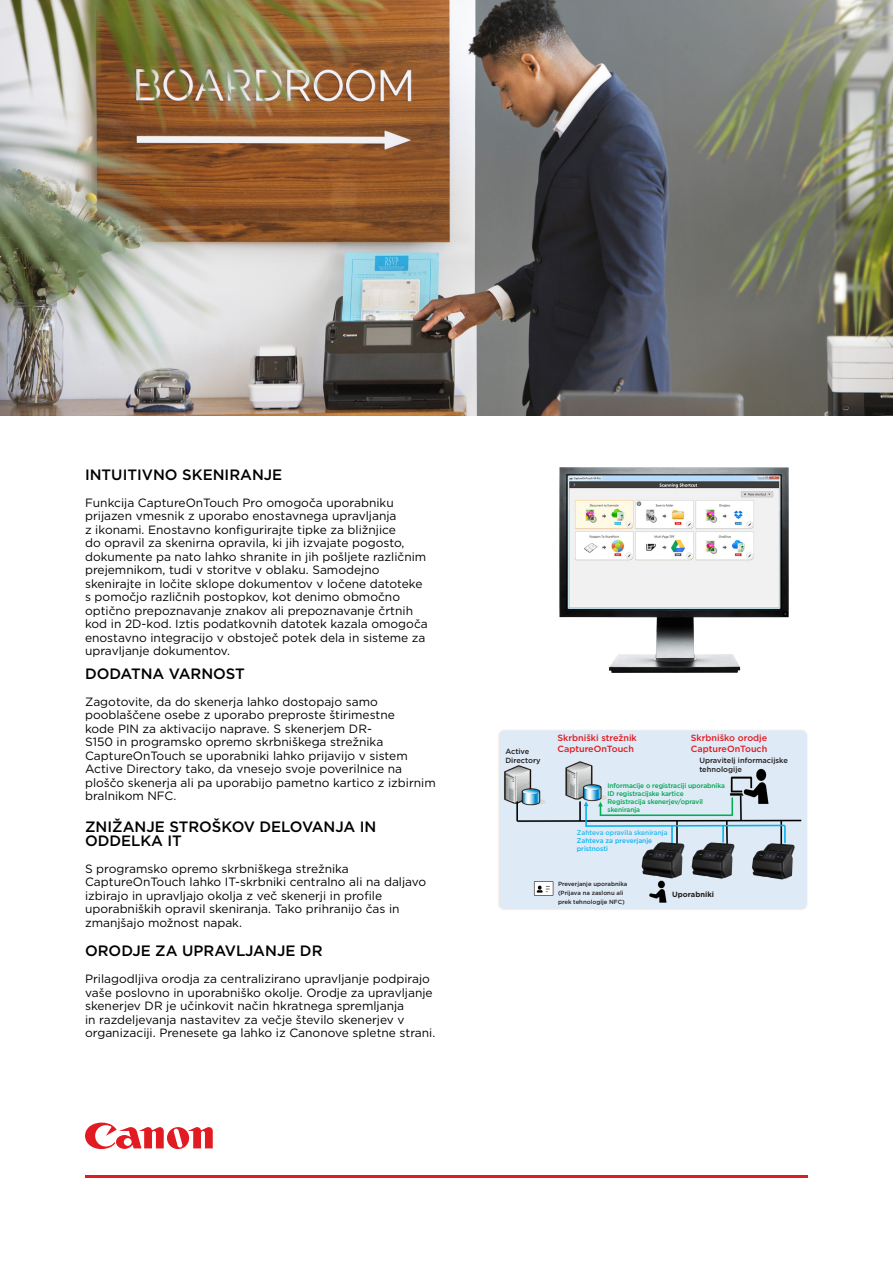
<style>
.page{position:relative;width:893px;height:1263px;background:#fff}
.page>*{position:absolute;margin:0;border:0;box-sizing:border-box;transform-origin:0 0}
.Specifiation_Title{font:500 15px/13.5px "Gotham";color:#000}
.Specifiation_Title-2{font:12px/13.5px "Gotham";color:#000}
.t1{font:500 9px/10.8px "Gotham";color:#e21a21}
.t2{font:500 7.5px/9px "Gotham";color:#231f20}
.t3{font:700 7.5px "Gotham";color:#231f20}
.t4{font:500 6.75px/8.1px "Gotham";letter-spacing:-.01em;color:#00a54f}
.t5{font:500 6.75px/8.1px "Gotham";color:#0eb4f2}
.t6{font:500 6.75px "Gotham";color:#23baf1}
.t7{font:500 6px/9px "Gotham";color:#231f20}
</style>
<div class="page">
<svg style="left:85px;top:1122px;width:128px;height:28px"></svg>
<hr style="left:85px;top:1175px;width:723px;height:3px;background:#e21a21">
<img style="left:0;top:0;width:893px;height:416px">
<img style="left:560px;top:468px;width:228px;height:204px">
<img style="left:498px;top:729px;width:310px;height:181px">
<div style="left:505px;top:748px;width:42px;height:17px;background:#deeaf6"></div>
<div style="left:549px;top:734px;width:101px;height:24px;background:#deeaf6"></div>
<div style="left:685px;top:732px;width:100px;height:35px;background:#deeaf6"></div>
<div style="left:619px;top:782px;width:103px;height:31px;background:#deeaf6"></div>
<div style="left:565px;top:827px;width:92px;height:17px;background:#deeaf6"></div>
<div style="left:557px;top:873px;width:77px;height:25px;background:#deeaf6"></div>
<div style="left:672px;top:884px;width:76px;height:22px;background:#deeaf6"></div>
<p class="Specifiation_Title" style="left:85px;top:467px;width:199px">INTUITIVNO SKENIRANJE</p>
<p class="Specifiation_Title-2" style="left:85px;top:495px;width:344px">Funkcija CaptureOnTouch Pro omogoča uporabniku prijazen vmesnik z uporabo enostavnega upravljanja<br>z ikonami. Enostavno konfigurirajte tipke za bližnjice<br>do opravil za skenirna opravila, ki jih izvajate pogosto, dokumente pa nato lahko shranite in jih pošljete različnim prejemnikom, tudi v storitve v oblaku. Samodejno skenirajte in ločite sklope dokumentov v ločene datoteke s pomočjo različnih postopkov, kot denimo območno optično prepoznavanje znakov ali prepoznavanje črtnih kod in 2D-kod. Iztis podatkovnih datotek kazala omogoča enostavno integracijo v obstoječ potek dela in sisteme za upravljanje dokumentov.</p>
<p class="Specifiation_Title" style="left:85px;top:666px;width:161px">DODATNA VARNOST</p>
<p class="Specifiation_Title-2" style="left:85px;top:694px;width:352px">Zagotovite, da do skenerja lahko dostopajo samo pooblaščene osebe z uporabo preproste štirimestne<br>kode PIN za aktivacijo naprave. S skenerjem DR-<br>S150 in programsko opremo skrbniškega strežnika CaptureOnTouch se uporabniki lahko prijavijo v sistem Active Directory tako, da vnesejo svoje poverilnice na ploščo skenerja ali pa uporabijo pametno kartico z izbirnim bralnikom NFC.</p>
<p class="Specifiation_Title" style="left:85px;top:820px;width:293px">ZNIŽANJE STROŠKOV DELOVANJA IN<br>ODDELKA IT</p>
<p class="Specifiation_Title-2" style="left:85px;top:861px;width:343px">S programsko opremo skrbniškega strežnika CaptureOnTouch lahko IT-skrbniki centralno ali na daljavo izbirajo in upravljajo okolja z več skenerji in profile uporabniških opravil skeniranja. Tako prihranijo čas in zmanjšajo možnost napak.</p>
<p class="Specifiation_Title" style="left:85px;top:944px;width:239px">ORODJE ZA UPRAVLJANJE DR</p>
<p class="Specifiation_Title-2" style="left:85px;top:972px;width:352px">Prilagodljiva orodja za centralizirano upravljanje podpirajo vaše poslovno in uporabniško okolje. Orodje za upravljanje skenerjev DR je učinkovit način hkratnega spremljanja<br>in razdeljevanja nastavitev za večje število skenerjev v organizaciji. Prenesete ga lahko iz Canonove spletne strani.</p>
<p class="t2" style="left:505px;top:746px;width:37px">Active<br>Directory</p>
<p class="t1" style="left:557px;top:732px;width:81px">Skrbniški strežnik<br>CaptureOnTouch</p>
<p class="t1" style="left:691px;top:732px;width:78px">Skrbniško orodje<br>CaptureOnTouch</p>
<p class="t2" style="left:699px;top:755px;width:90px">Upravitelj informacijske tehnologije</p>
<p class="t4" style="left:607px;top:781px;width:119px">Informacije o registraciji uporabnika</p>
<p class="t4" style="left:607px;top:789px;width:78px">ID registracijske kartice</p>
<p class="t4" style="left:607px;top:797px;width:97px">Registracija skenerjev/opravil skeniranja</p>
<p class="t6" style="left:577px;top:828px;width:92px">Zahteva opravila skeniranja</p>
<p class="t5" style="left:577px;top:837px;width:77px">Zahteva za preverjanje pristnosti</p>
<p class="t7" style="left:558px;top:879px;width:71px">Preverjanje uporabnika</p>
<p class="t7" style="left:558px;top:888px;width:68px">(Prijava na zaslonu ali prek tehnologije NFC)</p>
<p class="t3" style="left:672px;top:889px;width:43px">Uporabniki</p>
</div>
